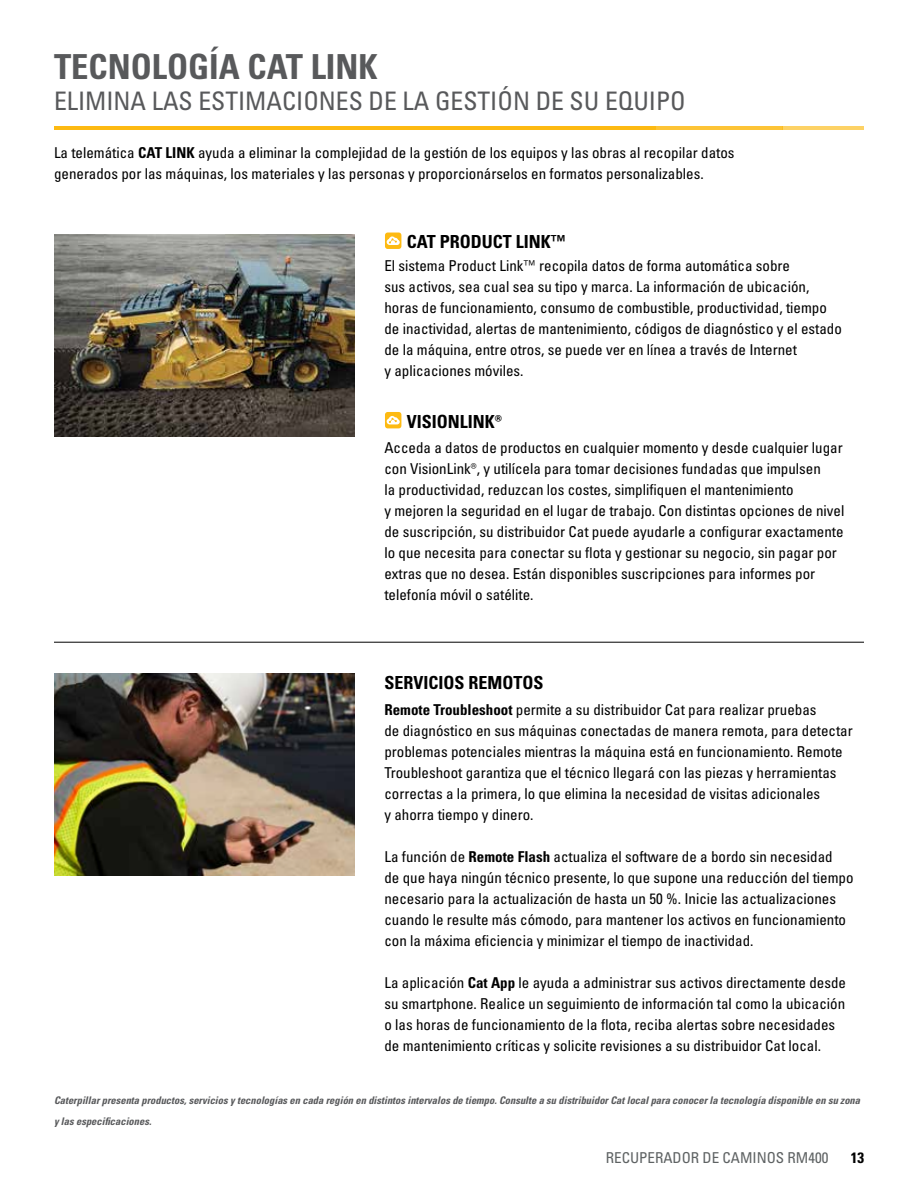
<style>
.page{position:relative;width:918px;height:1188px;background:#fff}
.page>*{position:absolute;margin:0;border:0;box-sizing:border-box;transform-origin:0 0}
.t1{font:34.5px "Univers LTCYR 67 Bold Cond";color:#58595b}
.t2{font:condensed 25.5px "Univers LTCYR 57";color:#58595b}
.t3{font:18px "Univers LTCYR 67 Bold Cond";color:#000}
.t4{font:condensed 15px/21px "Univers LTCYR 57";color:#000}
.t5{font:condensed 15px "Univers LTCYR 57";color:#5e6263}
.t6{font:15px "Univers LTCYR 67 Bold Cond";color:#000}
.t7{font:italic 700 condensed 10.5px/21px "Univers";color:#58595b}
.s1{font-family:"Univers LTCYR 67 Bold Cond";font-stretch:normal}
</style>
<div class="page">
<svg style="left:385px;top:412px;width:16px;height:16px"></svg>
<svg style="left:385px;top:233px;width:16px;height:16px"></svg>
<img style="left:54px;top:234px;width:300px;height:202px">
<hr style="left:54px;top:127px;width:601px;height:3px;background:#fdba12">
<hr style="left:654px;top:127px;width:128px;height:3px;background:#fdba12">
<hr style="left:782px;top:127px;width:82px;height:3px;background:#fdba12">
<hr style="left:54px;top:642px;width:810px;height:1px;background:#000">
<img style="left:54px;top:673px;width:300px;height:203px">
<h1 class="t1" style="left:54px;top:46px;width:325px">TECNOLOGÍA CAT LINK</h1>
<h2 class="t2" style="left:54px;top:85px;width:633px">ELIMINA LAS ESTIMACIONES DE LA GESTIÓN DE SU EQUIPO</h2>
<p class="t4" style="left:54px;top:141px;width:682px">La telemática <span class="s1">CAT LINK</span> ayuda a eliminar la complejidad de la gestión de los equipos y las obras al recopilar datos generados por las máquinas, los materiales y las personas y proporcionárselos en formatos personalizables.</p>
<p class="t3" style="left:407px;top:231px;width:161px">CAT PRODUCT LINK™</p>
<p class="t4" style="left:384px;top:255px;width:459px">El sistema Product Link™ recopila datos de forma automática sobre<br>sus activos, sea cual sea su tipo y marca. La información de ubicación, horas de funcionamiento, consumo de combustible, productividad, tiempo de inactividad, alertas de mantenimiento, códigos de diagnóstico y el estado de la máquina, entre otros, se puede ver en línea a través de Internet<br>y aplicaciones móviles.</p>
<p class="t3" style="left:407px;top:411px;width:97px">VISIONLINK®</p>
<p class="t4" style="left:384px;top:437px;width:461px">Acceda a datos de productos en cualquier momento y desde cualquier lugar con VisionLink®, y utilícela para tomar decisiones fundadas que impulsen<br>la productividad, reduzcan los costes, simplifiquen el mantenimiento<br>y mejoren la seguridad en el lugar de trabajo. Con distintas opciones de nivel de suscripción, su distribuidor Cat puede ayudarle a configurar exactamente lo que necesita para conectar su flota y gestionar su negocio, sin pagar por extras que no desea. Están disponibles suscripciones para informes por telefonía móvil o satélite.</p>
<p class="t3" style="left:384px;top:672px;width:161px">SERVICIOS REMOTOS</p>
<p class="t4" style="left:384px;top:699px;width:470px"><span class="s1">Remote Troubleshoot</span> permite a su distribuidor Cat para realizar pruebas<br>de diagnóstico en sus máquinas conectadas de manera remota, para detectar problemas potenciales mientras la máquina está en funcionamiento. Remote Troubleshoot garantiza que el técnico llegará con las piezas y herramientas correctas a la primera, lo que elimina la necesidad de visitas adicionales<br>y ahorra tiempo y dinero.</p>
<p class="t4" style="left:384px;top:846px;width:471px">La función de <span class="s1">Remote Flash</span> actualiza el software de a bordo sin necesidad<br>de que haya ningún técnico presente, lo que supone una reducción del tiempo necesario para la actualización de hasta un 50 %. Inicie las actualizaciones cuando le resulte más cómodo, para mantener los activos en funcionamiento con la máxima eficiencia y minimizar el tiempo de inactividad.</p>
<p class="t4" style="left:384px;top:972px;width:463px">La aplicación <span class="s1">Cat App</span> le ayuda a administrar sus activos directamente desde su smartphone. Realice un seguimiento de información tal como la ubicación o las horas de funcionamiento de la flota, reciba alertas sobre necesidades de mantenimiento críticas y solicite revisiones a su distribuidor Cat local.</p>
<p class="t7" style="left:54px;top:1090px;width:808px">Caterpillar presenta productos, servicios y tecnologías en cada región en distintos intervalos de tiempo. Consulte a su distribuidor Cat local para conocer la tecnología disponible en su zona y las especificaciones.</p>
<p class="t5" style="left:606px;top:1148px;width:224px">RECUPERADOR DE CAMINOS RM400</p>
<p class="t6" style="left:851px;top:1148px;width:15px">13</p>
</div>
